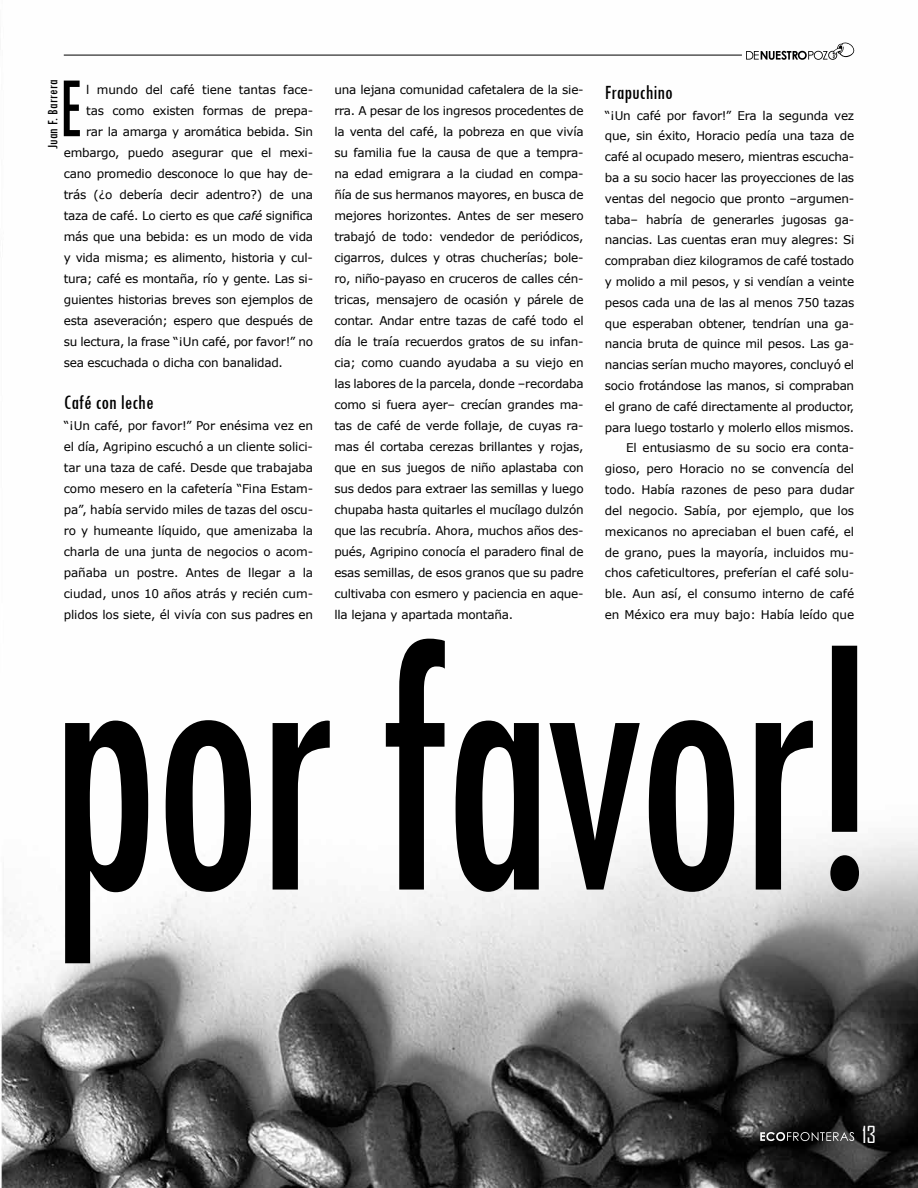
<style>
.page{position:relative;width:918px;height:1188px;background:#fff}
.page>*{position:absolute;margin:0;border:0;box-sizing:border-box;transform-origin:0 0}
.t1{font:condensed 390.15px "Tw Cen";letter-spacing:-.03em;color:#000;scale:.8 1}
.t2{font:condensed 89.4px "Tw Cen";color:#000;scale:.8 1}
.t3{font:22.5px "Agency FB";color:#fff}
.t4{font:condensed 21px "Tw Cen";letter-spacing:.005em;color:#000}
.t5{font:condensed 15px "Tw Cen";letter-spacing:.02em;color:#000}
.t6{font:12px/21px "Verdana";letter-spacing:-.02em;color:#000;text-align:justify}
.s1{font-style:italic}
</style>
<div class="page">
<img style="left:0;top:54px;width:918px;height:1134px">
<svg style="left:746px;top:42px;width:109px;height:18px"></svg>
<hr style="left:64px;top:55px;width:678px;height:1px;background:#000">
<svg style="left:760px;top:1132px;width:94px;height:9px"></svg>
<p class="t5" style="left:44px;top:149px;width:71px;rotate:-90deg">Juan F. Barrera</p>
<p class="t2" style="left:59px;top:54px;width:30px">E</p>
<p class="t6" style="left:86px;top:79px;width:228px">l mundo del café tiene tantas face-</p>
<p class="t6" style="left:334px;top:79px;width:251px">una lejana comunidad cafetalera de la sie&shy;rra. A pesar de los ingresos procedentes de la venta del café, la pobreza en que vivía su familia fue la causa de que a tempra&shy;na edad emigrara a la ciudad en compa&shy;ñía de sus hermanos mayores, en busca de mejores horizontes. Antes de ser mesero trabajó de todo: vendedor de periódicos, cigarros, dulces y otras chucherías; bole&shy;ro, niño-payaso en cruceros de calles cén&shy;tricas, mensajero de ocasión y párele de contar. Andar entre tazas de café todo el día le traía recuerdos gratos de su infan&shy;cia; como cuando ayudaba a su viejo en las labores de la parcela, donde –recordaba como si fuera ayer– crecían grandes ma&shy;tas de café de verde follaje, de cuyas ra&shy;mas él cortaba cerezas brillantes y rojas, que en sus juegos de niño aplastaba con sus dedos para extraer las semillas y luego chupaba hasta quitarles el mucílago dulzón que las recubría. Ahora, muchos años des&shy;pués, Agripino conocía el paradero final de esas semillas, de esos granos que su padre cultivaba con esmero y paciencia en aque&shy;lla lejana y apartada montaña.</p>
<p class="t4" style="left:605px;top:79px;width:69px">Frapuchino</p>
<p class="t6" style="left:86px;top:100px;width:228px">tas como existen formas de prepa-</p>
<p class="t6" style="left:86px;top:121px;width:228px">rar la amarga y aromática bebida. Sin</p>
<p class="t6" style="left:64px;top:142px;width:251px">embargo, puedo asegurar que el mexi-</p>
<p class="t6" style="left:64px;top:163px;width:251px">cano promedio desconoce lo que hay de-</p>
<p class="t6" style="left:64px;top:184px;width:251px">trás (¿o debería decir adentro?) de una</p>
<p class="t6" style="left:64px;top:205px;width:251px">taza de café. Lo cierto es que <span class="s1">café</span> significa</p>
<p class="t6" style="left:64px;top:226px;width:251px">más que una bebida: es un modo de vida</p>
<p class="t6" style="left:64px;top:247px;width:251px">y vida misma; es alimento, historia y cul-</p>
<p class="t6" style="left:64px;top:268px;width:251px">tura; café es montaña, río y gente. Las si-</p>
<p class="t6" style="left:64px;top:289px;width:251px">guientes historias breves son ejemplos de</p>
<p class="t6" style="left:64px;top:310px;width:251px">esta aseveración; espero que después de</p>
<p class="t6" style="left:64px;top:331px;width:251px">su lectura, la frase “¡Un café, por favor!” no</p>
<p class="t6" style="left:64px;top:352px;width:221px">sea escuchada o dicha con banalidad.</p>
<p class="t4" style="left:64px;top:390px;width:91px">Café con leche</p>
<p class="t6" style="left:64px;top:415px;width:251px">“¡Un café, por favor!” Por enésima vez en el día, Agripino escuchó a un cliente solici&shy;tar una taza de café. Desde que trabajaba como mesero en la cafetería “Fina Estam&shy;pa”, había servido miles de tazas del oscu&shy;ro y humeante líquido, que amenizaba la charla de una junta de negocios o acom&shy;pañaba un postre. Antes de llegar a la ciudad, unos 10 años atrás y recién cum&shy;plidos los siete, él vivía con sus padres en</p>
<p class="t6" style="left:605px;top:105px;width:251px;text-align:right">“¡Un café por favor!” Era la segunda vez que, sin éxito, Horacio pedía una taza de café al ocupado mesero, mientras escucha&shy;ba a su socio hacer las proyecciones de las ventas del negocio que pronto –argumen&shy;taba– habría de generarles jugosas ga&shy;nancias. Las cuentas eran muy alegres: Si compraban diez kilogramos de café tostado y molido a mil pesos, y si vendían a veinte pesos cada una de las al menos 750 tazas que esperaban obtener, tendrían una ga&shy;nancia bruta de quince mil pesos. Las ga&shy;nancias serían mucho mayores, concluyó el socio frotándose las manos, si compraban el grano de café directamente al productor, para luego tostarlo y molerlo ellos mismos.<br>El entusiasmo de su socio era conta&shy;gioso, pero Horacio no se convencía del todo. Había razones de peso para dudar del negocio. Sabía, por ejemplo, que los mexicanos no apreciaban el buen café, el de grano, pues la mayoría, incluidos mu&shy;chos cafeticultores, preferían el café solu&shy;ble. Aun así, el consumo interno de café en México era muy bajo: Había leído que</p>
<p class="t1" style="left:45px;top:532px;width:1034px">por favor!</p>
<p class="t3" style="left:862px;top:1121px;width:16px">13</p>
</div>
